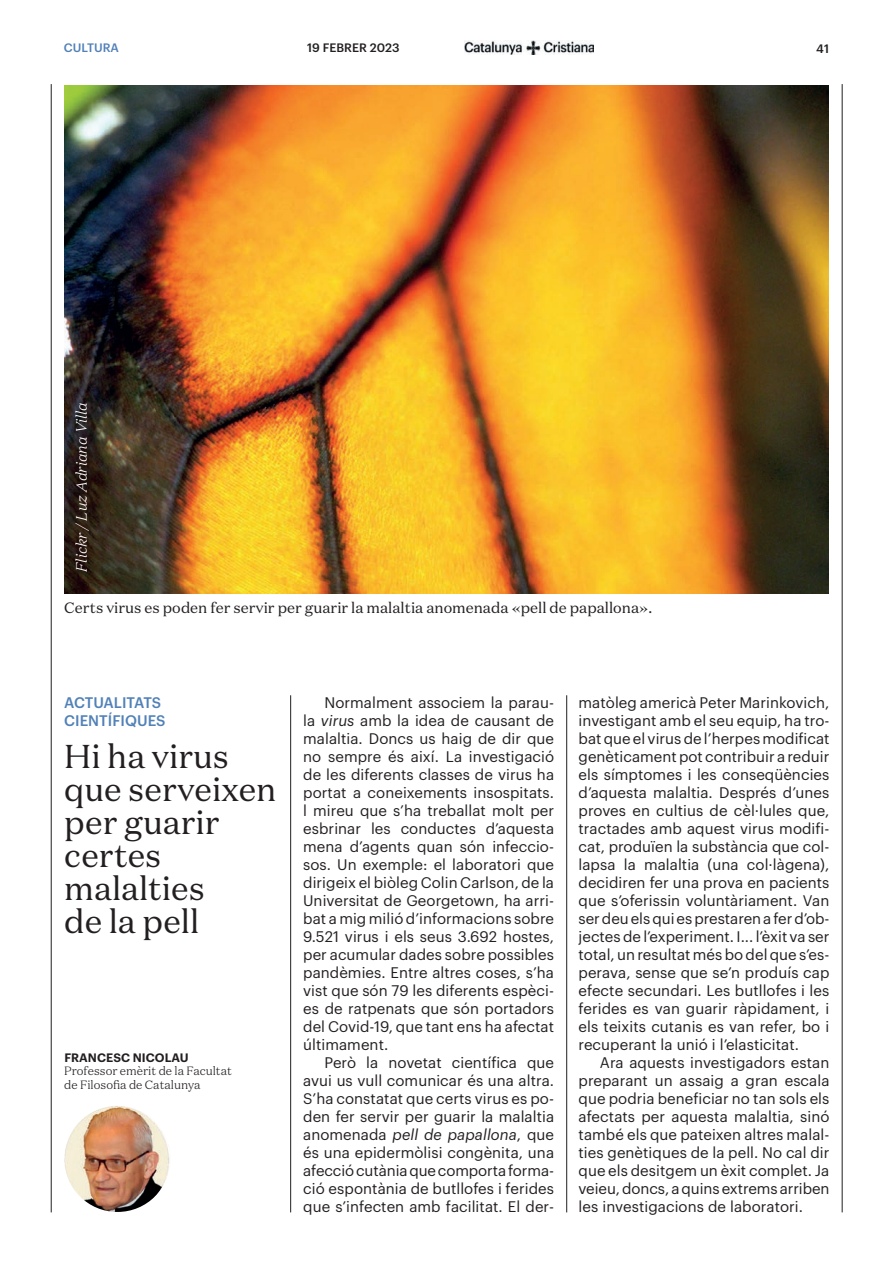
<style>
.page{position:relative;width:893px;height:1263px;background:#fff}
.page>*{position:absolute;margin:0;border:0;box-sizing:border-box;transform-origin:0 0}
.t1{font:33px/33px "Domaine Text";color:#231f20}
.t2{font:15px/18px "Graphik";letter-spacing:.005em;color:#231f20;text-align:justify}
.t3{font:15px "Domaine Text";color:#231f20}
.t4{font:500 15px/18px "Graphik";color:#5181b8}
.t5{font:italic 300 15px "Domaine Text";color:#fff}
.t6{font:300 12px/13.5px "Domaine Text";color:#231f20}
.t7{font:600 12px "Graphik";color:#231f20}
.t8{font:500 12px "Graphik";color:#231f20}
.t9{font:500 12px "Graphik";color:#5181b8}
.s1{font-style:italic}
</style>
<div class="page">
<img style="left:464px;top:41px;width:130px;height:14px">
<hr style="left:566px;top:695px;width:1px;height:517px;background:#231f20">
<hr style="left:290px;top:695px;width:1px;height:517px;background:#231f20">
<img style="left:64px;top:85px;width:765px;height:509px">
<hr style="left:842px;top:84px;width:1px;height:1128px;background:#231f20">
<hr style="left:51px;top:84px;width:1px;height:1128px;background:#231f20">
<img style="left:64px;top:1106px;width:107px;height:106px;border-radius:53px">
<p class="t9" style="left:64px;top:39px;width:57px">CULTURA</p>
<p class="t5" style="left:72px;top:571px;width:171px;rotate:-90deg">Flickr / Luz Adriana Villa</p>
<p class="t8" style="left:307px;top:38px;width:94px">19 FEBRER 2023</p>
<p class="t8" style="left:816px;top:39px;width:14px">41</p>
<p class="t3" style="left:64px;top:599px;width:589px">Certs virus es poden fer servir per guarir la malaltia anomenada «pell de papallona».</p>
<p class="t4" style="left:64px;top:692px;width:103px">ACTUALITATS<br>CIENTÍFIQUES</p>
<p class="t2" style="left:303px;top:692px;width:252px;text-indent:21px">Normalment associem la parau&shy;la <span class="s1">virus</span> amb la idea de causant de malaltia. Doncs us haig de dir que no sempre és així. La investigació de les diferents classes de virus ha portat a coneixements insospitats. l mireu que s’ha treballat molt per esbrinar les conductes d’aquesta mena d’agents quan són infeccio&shy;sos. Un exemple: el laboratori que dirigeix el biòleg Colin Carlson, de la Universitat de Georgetown, ha arri&shy;bat a mig milió d’informacions sobre 9.521 virus i els seus 3.692 hostes, per acumular dades sobre possibles pandèmies. Entre altres coses, s’ha vist que són 79 les diferents espèci&shy;es de ratpenats que són portadors del Covid-19, que tant ens ha afectat últimament.</p>
<p class="t2" style="left:303px;top:1052px;width:252px;text-indent:21px">Però la novetat científica que avui us vull comunicar és una altra.<br>S’ha constatat que certs virus es po&shy;den fer servir per guarir la malaltia anomenada <span class="s1">pell de papallona</span>, que és una epidermòlisi congènita, una afecció cutània que comporta forma&shy;ció espontània de butllofes i ferides que s’infecten amb facilitat. El der-</p>
<h1 class="t1" style="left:64px;top:740px;width:214px">Hi ha virus que serveixen per guarir certes malalties<br>de la pell</h1>
<p class="t7" style="left:64px;top:1048px;width:126px">FRANCESC NICOLAU</p>
<p class="t6" style="left:64px;top:1064px;width:169px">Professor emèrit de la Facultat de Filosofia de Catalunya</p>
<p class="t2" style="left:579px;top:692px;width:252px">matòleg americà Peter Marinkovich, investigant amb el seu equip, ha tro&shy;bat que el virus de l’herpes modificat genèticament pot contribuir a reduir els símptomes i les conseqüències d’aquesta malaltia. Després d’unes proves en cultius de cèl·lules que, tractades amb aquest virus modifi&shy;cat, produïen la substància que col&shy;lapsa la malaltia (una col·làgena), decidiren fer una prova en pacients que s’oferissin voluntàriament. Van ser deu els qui es prestaren a fer d’ob&shy;jectes de l’experiment. I... l’èxit va ser total, un resultat més bo del que s’es&shy;perava, sense que se’n produís cap efecte secundari. Les butllofes i les ferides es van guarir ràpidament, i els teixits cutanis es van refer, bo i recuperant la unió i l’elasticitat.</p>
<p class="t2" style="left:579px;top:1052px;width:252px;text-indent:21px">Ara aquests investigadors estan preparant un assaig a gran escala que podria beneficiar no tan sols els afectats per aquesta malaltia, sinó també els que pateixen altres malal&shy;ties genètiques de la pell. No cal dir que els desitgem un èxit complet. Ja veieu, doncs, a quins extrems arriben les investigacions de laboratori.</p>
</div>
